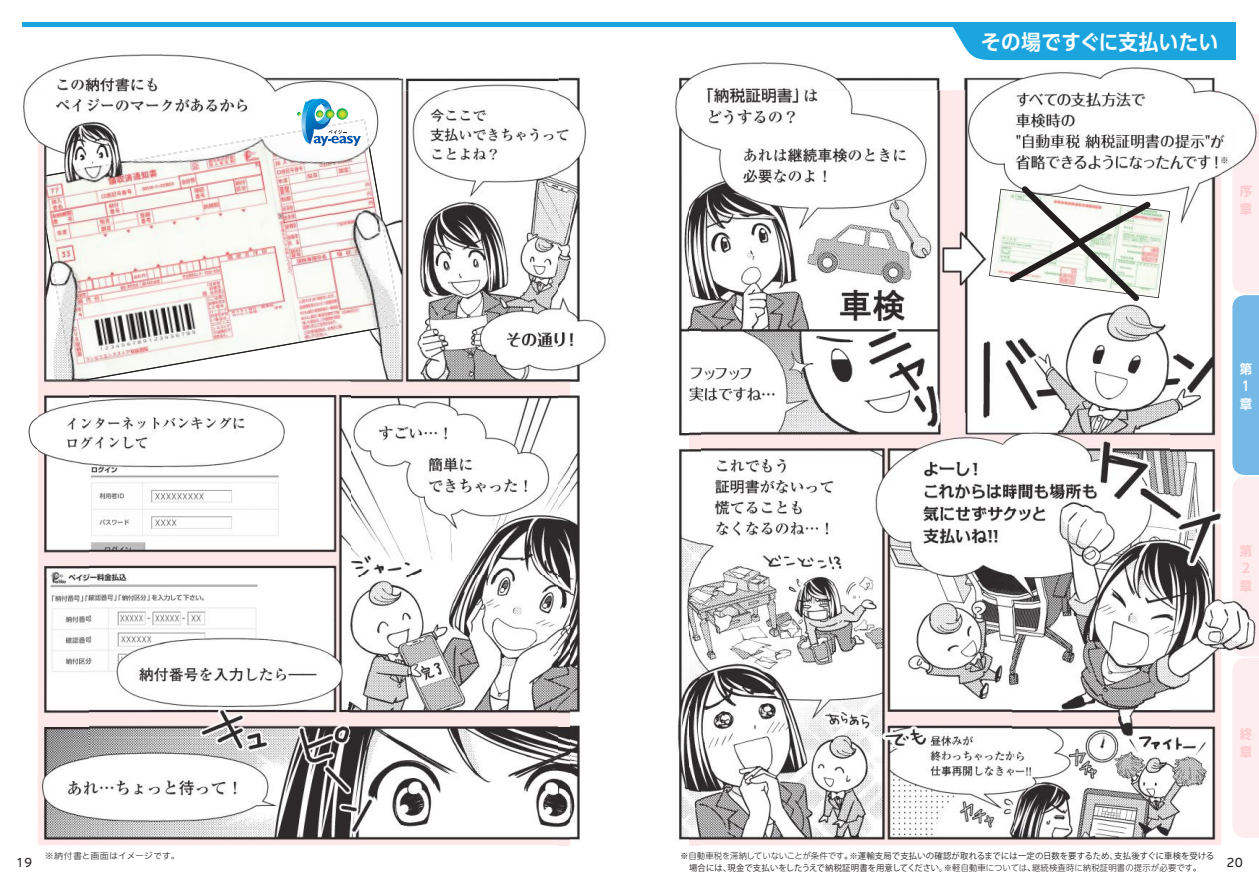
<style>
.page{position:relative;width:1259px;height:893px;background:#fff}
.page>*{position:absolute;margin:0;border:0;box-sizing:border-box;transform-origin:0 0}
.t1{font:21px "UD Shin Go Pro De Bold 90 pv RKSJ V";letter-spacing:.02em;color:#fff;scale:.93 1}
.t2{font:13.05px/17.5px "UD Shin Go Pro De Bold 90 pv RKSJ V";color:#ffc7cb;scale:.95 1}
.t3{font:13.05px/17.5px "UD Shin Go Pro De Bold 90 pv RKSJ V";color:#fff;scale:.95 1}
.t4{font:13.05px/17.5px "UD Shin Go Pro De Bold 90 pv RKSJ V";color:#ffc8cb;scale:.95 1}
.t5{font:12px "Iwa UCDA Goth Std Th 90 pv RKSJ H";color:#241f1f}
.t6{font:8.55px/12px "Koz Go Pr 6 N Regular 90 pv RKSJ H";letter-spacing:.02em;color:#241f1f;text-align:center}
.t7{font:8.55px "Iwa UCDA Goth Std Lt 90 pv RKSJ H";letter-spacing:.01em;color:#241f1f;scale:1.05 1}
.s1{font-family:"UD Shin M Go Pro Light 90 pv RKSJ H"}
</style>
<div class="page">
<img style="left:22px;top:22px;width:378px;height:96px">
<img style="left:400px;top:22px;width:159px;height:69px">
<img style="left:24px;top:118px;width:14px;height:333px">
<img style="left:38px;top:91px;width:51px;height:754px">
<img style="left:351px;top:91px;width:208px;height:754px">
<img style="left:89px;top:380px;width:262px;height:465px">
<img style="left:45px;top:80px;width:357px;height:300px">
<img style="left:45px;top:119px;width:356px;height:261px">
<img style="left:700px;top:22px;width:552px;height:92px">
<img style="left:1221px;top:134px;width:11px;height:517px">
<img style="left:700px;top:91px;width:266px;height:323px">
<img style="left:1169px;top:91px;width:52px;height:754px">
<img style="left:700px;top:414px;width:469px;height:431px">
<img style="left:966px;top:79px;width:247px;height:354px">
<img style="left:1232px;top:114px;width:27px;height:361px">
<img style="left:1232px;top:477px;width:27px;height:179px">
<img style="left:1240px;top:185px;width:11px;height:30px">
<img style="left:1240px;top:362px;width:11px;height:48px">
<img style="left:1240px;top:544px;width:11px;height:48px">
<img style="left:559px;top:22px;width:141px;height:824px">
<img style="left:689px;top:91px;width:11px;height:754px">
<svg style="left:297px;top:99px;width:64px;height:47px"></svg>
<svg style="left:989px;top:186px;width:181px;height:115px"></svg>
<hr style="left:22px;top:23px;width:1214px;height:4px;background:#1ba4dd">
<div style="left:950px;top:27px;width:286px;height:33px;background:#1ba4dd"></div>
<h1 class="t1" style="left:981px;top:35px;width:257px">その場ですぐに支払いたい</h1>
<h2 class="t2" style="left:1239px;top:184px;width:14px">序章</h2>
<h2 class="t3" style="left:1239px;top:362px;width:14px">第<br>1章</h2>
<h2 class="t2" style="left:1239px;top:544px;width:14px">第<br>2章</h2>
<h2 class="t4" style="left:1239px;top:727px;width:14px">終章</h2>
<p class="t6" style="left:680px;top:851px;width:536px"><span class="s1">※自動車税を滞納していないことが条件です。</span>※運輸支局で支払いの確認が取れるまでには一定の日数を要するため、支払後すぐに車検を受ける場合には、現金で支払いをしたうえで納税証明書を用意してください。<span class="s1">※軽自動車については、継続検査時に納税証明書の提示が必要です。</span></p>
<p class="t7" style="left:45px;top:853px;width:130px">※納付書と画面はイメージです。</p>
<h3 class="t5" style="left:16px;top:858px;width:18px">19</h3>
<h3 class="t5" style="left:1226px;top:858px;width:18px">20</h3>
</div>
